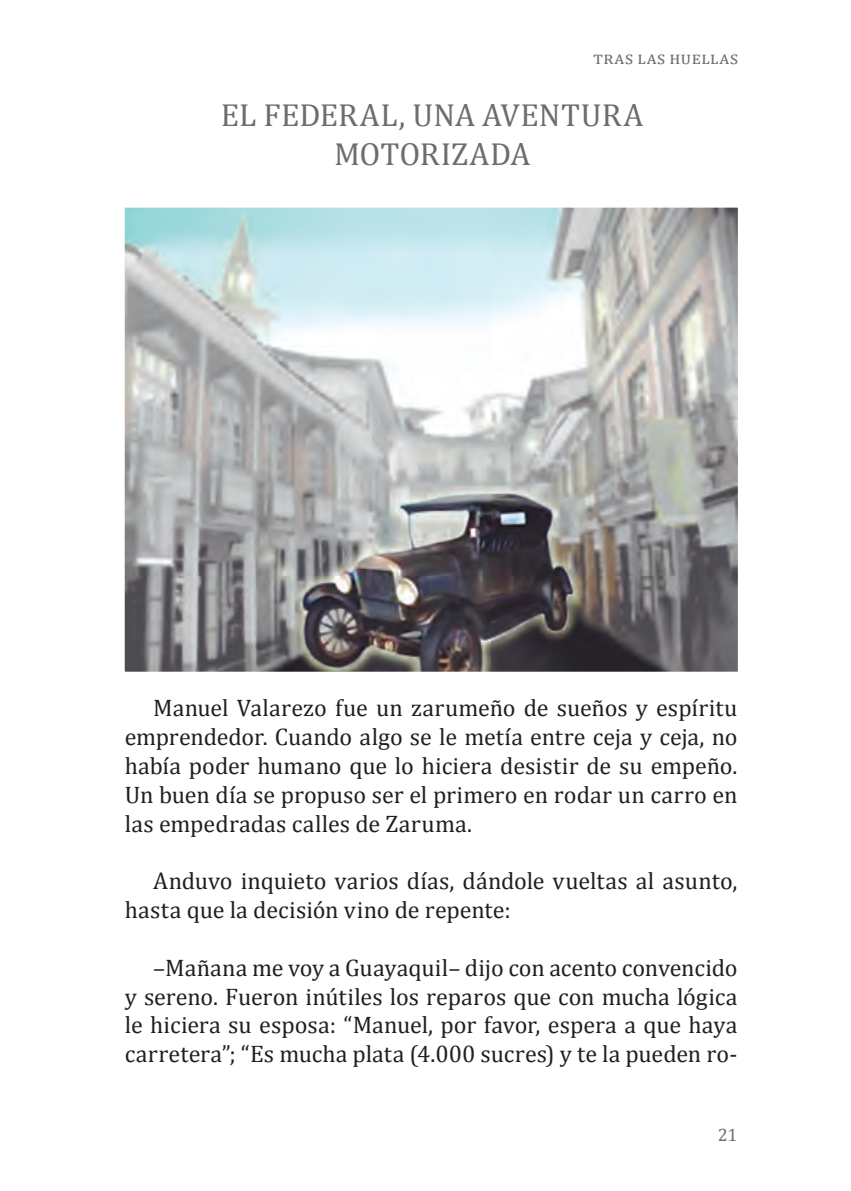
<style>
.page{position:relative;width:851px;height:1191px;background:#fff}
.page>*{position:absolute;margin:0;border:0;box-sizing:border-box;transform-origin:0 0}
.t1{font:32px/38.4px "Cambria";letter-spacing:.005em;color:#6c6d70;text-align:center}
.t2{font:24px/28.8px "Cambria";letter-spacing:.005em;color:#231f20;text-align:justify}
.t3{font:18px "Cambria";letter-spacing:.04em;color:#6c6d70}
</style>
<div class="page">
<svg style="left:124px;top:207px;width:614px;height:465px;background:#a6abac"></svg>
<p class="t3" style="left:593px;top:47px;width:146px">tras las huellas</p>
<h1 class="t1" style="left:221px;top:96px;width:424px">EL FEDERAL, UNA AVENTURA<br>MOTORIZADA</h1>
<p class="t2" style="left:125px;top:693px;width:614px;text-indent:28px">Manuel Valarezo fue un zarumeño de sueños y espíritu emprendedor. Cuando algo se le metía entre ceja y ceja, no había poder humano que lo hiciera desistir de su empeño.<br>Un buen día se propuso ser el primero en rodar un carro en las empedradas calles de Zaruma.</p>
<p class="t2" style="left:125px;top:866px;width:614px;text-indent:28px">Anduvo inquieto varios días, dándole vueltas al asunto, hasta que la decisión vino de repente:</p>
<p class="t2" style="left:125px;top:953px;width:614px;text-indent:28px">–Mañana me voy a Guayaquil– dijo con acento convencido y sereno. Fueron inútiles los reparos que con mucha lógica le hiciera su esposa: “Manuel, por favor, espera a que haya carretera”; “Es mucha plata (4.000 sucres) y te la pueden ro-</p>
<p class="t3" style="left:717px;top:1124px;width:21px">21</p>
</div>
